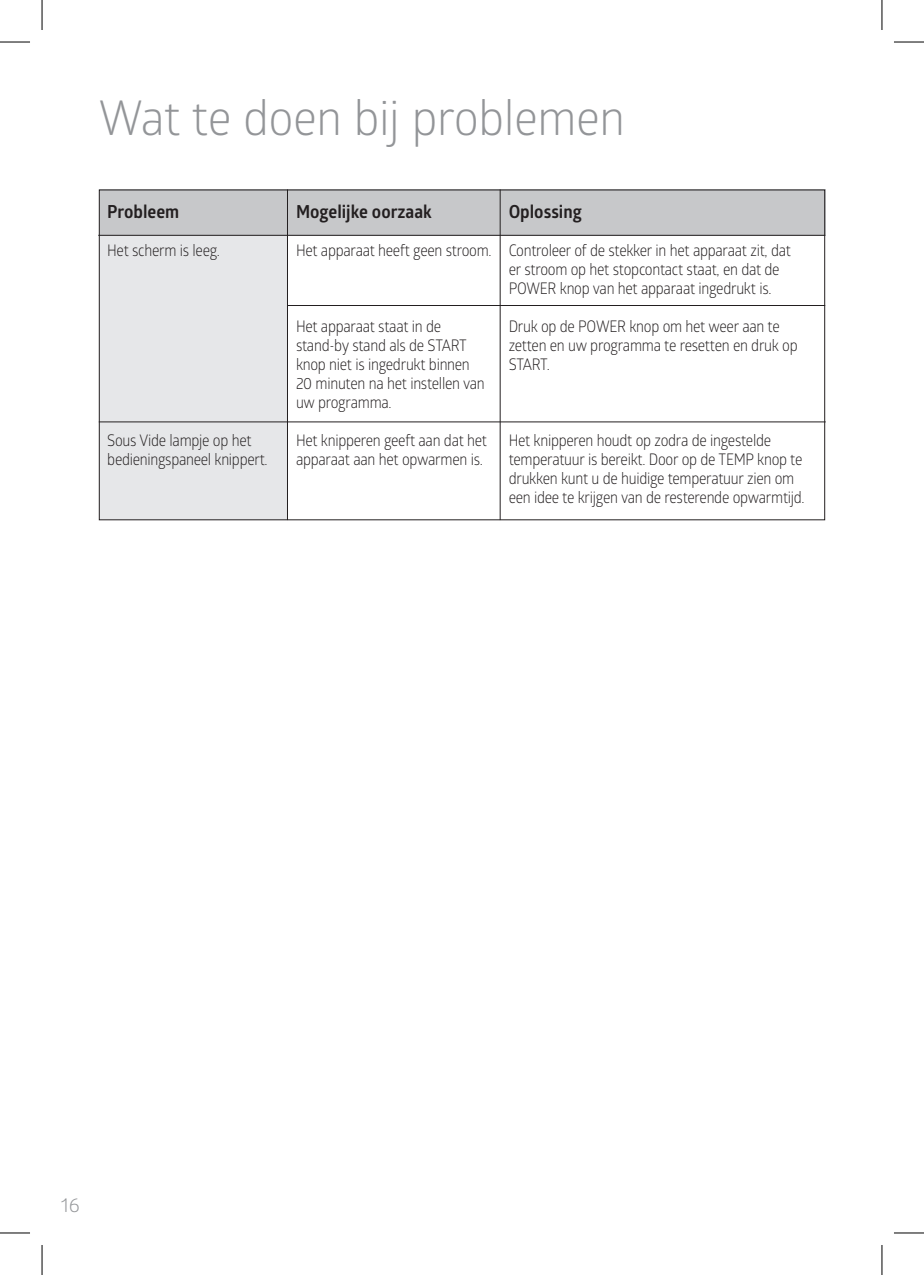
<style>
.page{position:relative;width:924px;height:1275px;background:#fff}
.page>*{position:absolute;margin:0;border:0;box-sizing:border-box;transform-origin:0 0}
.t1{font:48px "Glober";letter-spacing:-.01em;color:#939598}
.t2{font:20px "Glober";color:#939598}
.t3{font:700 18px "Glober";color:#231f20;scale:.95 1}
.t4{font:16px/19px "Glober";letter-spacing:-.02em;color:#231f20;scale:.9 1}
</style>
<div class="page">
<div style="left:99px;top:189px;width:188px;height:331px;background:#e6e7e9"></div>
<div style="left:99px;top:189px;width:726px;height:47px;background:#c7c8ca"></div>
<hr style="left:98px;top:235px;width:726px;height:1px;background:#231f20">
<hr style="left:287px;top:305px;width:537px;height:1px;background:#231f20">
<hr style="left:99px;top:421px;width:726px;height:1px;background:#231f20">
<hr style="left:287px;top:189px;width:1px;height:331px;background:#231f20">
<hr style="left:499px;top:189px;width:1px;height:331px;background:#231f20">
<hr style="left:0;top:42px;width:30px;height:1px;background:#000">
<hr style="left:893px;top:42px;width:30px;height:1px;background:#000">
<hr style="left:0;top:1232px;width:30px;height:1px;background:#000">
<hr style="left:893px;top:1232px;width:30px;height:1px;background:#000">
<hr style="left:42px;top:0;width:1px;height:30px;background:#000">
<hr style="left:42px;top:1245px;width:1px;height:30px;background:#000">
<hr style="left:881px;top:0;width:1px;height:30px;background:#000">
<hr style="left:881px;top:1245px;width:1px;height:30px;background:#000">
<h1 class="t1" style="left:99px;top:84px;width:527px">Wat te doen bij problemen</h1>
<p class="t3" style="left:107px;top:199px;width:77px">Probleem</p>
<p class="t4" style="left:107px;top:240px;width:127px">Het scherm is leeg.</p>
<p class="t4" style="left:107px;top:430px;width:180px">Sous Vide lampje op het bedieningspaneel knippert.</p>
<p class="t3" style="left:296px;top:199px;width:144px">Mogelijke oorzaak</p>
<p class="t4" style="left:296px;top:240px;width:219px">Het apparaat heeft geen stroom.</p>
<p class="t4" style="left:296px;top:316px;width:211px">Het apparaat staat in de stand-by stand als de START knop niet is ingedrukt binnen<br>20 minuten na het instellen van uw programma.</p>
<p class="t4" style="left:296px;top:430px;width:214px">Het knipperen geeft aan dat het apparaat aan het opwarmen is.</p>
<p class="t3" style="left:508px;top:199px;width:79px">Oplossing</p>
<p class="t4" style="left:508px;top:240px;width:315px">Controleer of de stekker in het apparaat zit, dat er stroom op het stopcontact staat, en dat de<br>POWER knop van het apparaat ingedrukt is.</p>
<p class="t4" style="left:508px;top:316px;width:322px">Druk op de POWER knop om het weer aan te zetten en uw programma te resetten en druk op<br>START.</p>
<p class="t4" style="left:508px;top:430px;width:330px">Het knipperen houdt op zodra de ingestelde temperatuur is bereikt. Door op de TEMP knop te drukken kunt u de huidige temperatuur zien om een idee te krijgen van de resterende opwarmtijd.</p>
<p class="t2" style="left:61px;top:1191px;width:20px">16</p>
</div>
